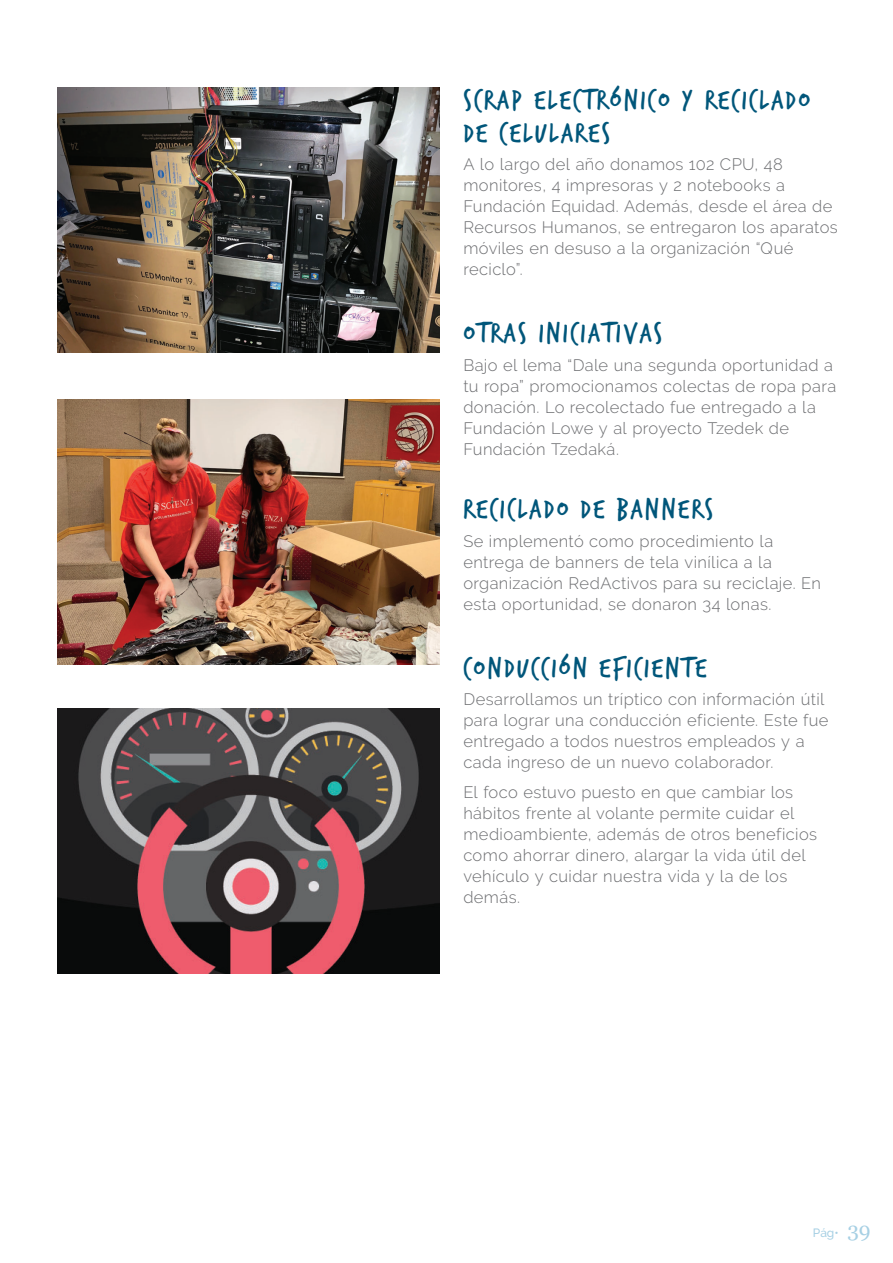
<style>
.page{position:relative;width:893px;height:1263px;background:#fff}
.page>*{position:absolute;margin:0;border:0;box-sizing:border-box;transform-origin:0 0}
.t1{font:30px/33px "Trash Hand";letter-spacing:.08em;color:#00567a}
.t2{font:300 16.5px/21px "Raleway";letter-spacing:.025em;color:#6c6d70}
.t3{font:500 12px "Raleway";color:#a7d0e4}
.s1{font-family:"Georgia";font-weight:400;font-size:21px}
</style>
<div class="page">
<img style="left:57px;top:87px;width:383px;height:265px">
<img style="left:57px;top:399px;width:383px;height:266px">
<img style="left:57px;top:708px;width:383px;height:265px">
<h1 class="t1" style="left:463px;top:84px;width:348px">SCRAP ELECTRÓNICO Y RECICLADO<br>DE CELULARES</h1>
<p class="t2" style="left:463px;top:154px;width:376px">A lo largo del año donamos 102 CPU, 48 monitores, 4 impresoras y 2 notebooks a Fundación Equidad. Además, desde el área de Recursos Humanos, se entregaron los aparatos móviles en desuso a la organización “Qué reciclo”.</p>
<h1 class="t1" style="left:463px;top:318px;width:200px">OTRAS INICIATIVAS</h1>
<p class="t2" style="left:463px;top:354px;width:374px">Bajo el lema “Dale una segunda oportunidad a tu ropa” promocionamos colectas de ropa para donación. Lo recolectado fue entregado a la Fundación Lowe y al proyecto Tzedek de Fundación Tzedaká.</p>
<h1 class="t1" style="left:463px;top:494px;width:251px">RECICLADO DE BANNERS</h1>
<p class="t2" style="left:463px;top:530px;width:359px">Se implementó como procedimiento la entrega de banners de tela vinílica a la organización RedActivos para su reciclaje. En esta oportunidad, se donaron 34 lonas.</p>
<h1 class="t1" style="left:463px;top:652px;width:244px">CONDUCCIÓN EFICIENTE</h1>
<p class="t2" style="left:463px;top:689px;width:367px">Desarrollamos un tríptico con información útil para lograr una conducción eficiente. Este fue entregado a todos nuestros empleados y a cada ingreso de un nuevo colaborador.</p>
<p class="t2" style="left:463px;top:781px;width:355px">El foco estuvo puesto en que cambiar los hábitos frente al volante permite cuidar el medioambiente, además de otros beneficios como ahorrar dinero, alargar la vida útil del vehículo y cuidar nuestra vida y la de los demás.</p>
<p class="t3" style="left:813px;top:1225px;width:59px">Pág• <span class="s1">39</span></p>
</div>
